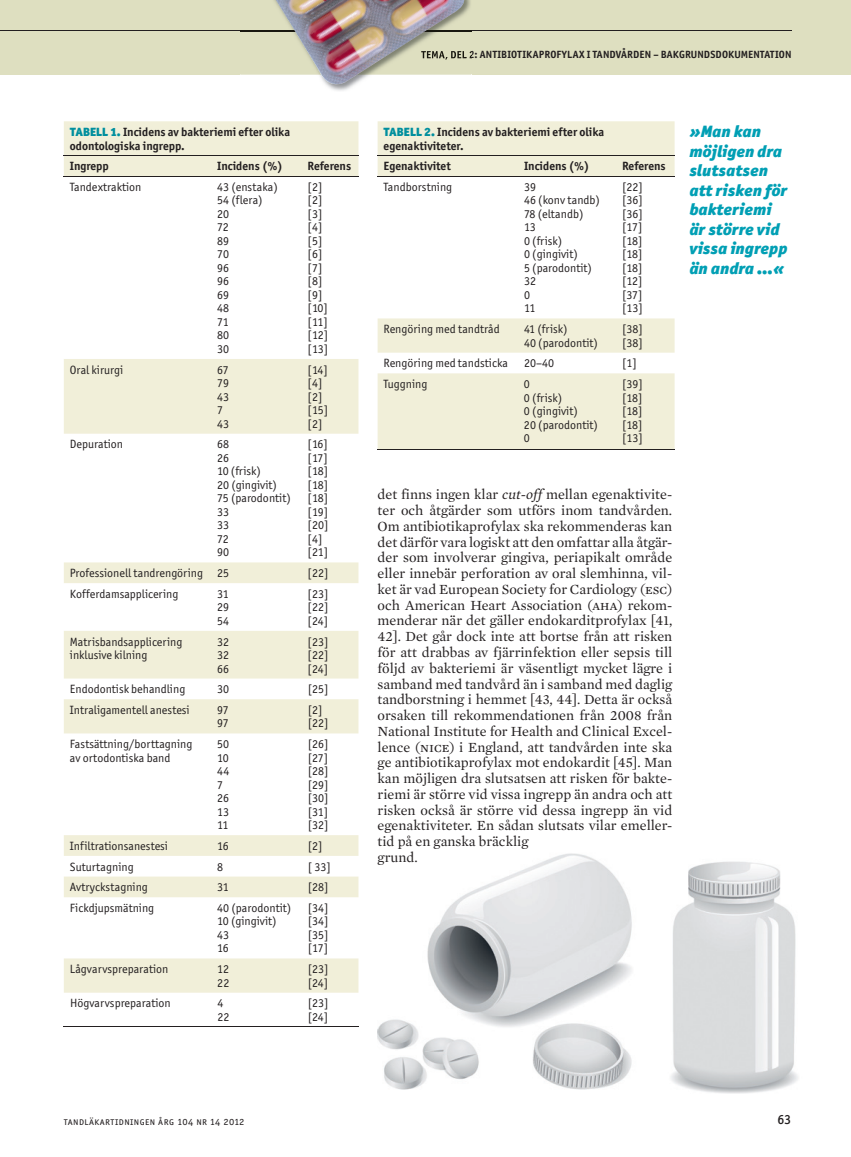
<style>
.page{position:relative;width:851px;height:1157px;background:#fff}
.page>*{position:absolute;margin:0;border:0;box-sizing:border-box;transform-origin:0 0}
.t1{font:italic 900 16.5px/19.5px "Officina Sans ITC Std";color:#009fb4}
.t2{font:14.25px/15.8px "Mercury TLT Text OT";color:#231f20}
.t3{font:500 13.5px "Officina Sans ITC Std";color:#231f20}
.t4{font:12px/13.5px "Officina Sans ITC Std";color:#231f20}
.t5{font:700 12px/13.5px "Officina Sans ITC Std";color:#231f20}
.t6{font:12px/13.5px "Officina Sans ITC Std";letter-spacing:-.02em;color:#231f20}
.t7{font:700 10.5px "Officina Sans ITC Std";letter-spacing:.015em;color:#231f20}
.t8{font:10.5px "Officina Sans ITC Std";letter-spacing:.04em;color:#231f20}
.s1{font-weight:900;color:#008f9e}
.s2{font-style:italic}
</style>
<div class="page">
<div style="left:0;top:0;width:850px;height:75px;background:#dedfc0"></div>
<hr style="left:0;top:30px;width:791px;height:1px;background:#231f20">
<img style="left:240px;top:0;width:231px;height:91px">
<img style="left:240px;top:30px;width:231px;height:1px">
<img style="left:464px;top:48px;width:7px;height:12px">
<img style="left:276px;top:0;width:188px;height:85px">
<img style="left:377px;top:853px;width:421px;height:240px">
<svg style="left:64px;top:121px;width:294px;height:871px"></svg>
<hr style="left:64px;top:155px;width:147px;height:1px;background:#231f20">
<hr style="left:211px;top:155px;width:90px;height:1px;background:#231f20">
<hr style="left:301px;top:155px;width:57px;height:1px;background:#231f20">
<hr style="left:64px;top:176px;width:147px;height:1px;background:#231f20">
<hr style="left:211px;top:176px;width:90px;height:1px;background:#231f20">
<hr style="left:301px;top:176px;width:57px;height:1px;background:#231f20">
<hr style="left:64px;top:1026px;width:147px;height:1px;background:#231f20">
<hr style="left:211px;top:1026px;width:90px;height:1px;background:#231f20">
<hr style="left:301px;top:1026px;width:57px;height:1px;background:#231f20">
<svg style="left:377px;top:121px;width:297px;height:328px"></svg>
<hr style="left:377px;top:155px;width:141px;height:1px;background:#231f20">
<hr style="left:518px;top:155px;width:98px;height:1px;background:#231f20">
<hr style="left:616px;top:155px;width:58px;height:1px;background:#231f20">
<hr style="left:377px;top:176px;width:141px;height:1px;background:#231f20">
<hr style="left:518px;top:176px;width:98px;height:1px;background:#231f20">
<hr style="left:616px;top:176px;width:58px;height:1px;background:#231f20">
<hr style="left:377px;top:449px;width:141px;height:1px;background:#231f20">
<hr style="left:518px;top:449px;width:98px;height:1px;background:#231f20">
<hr style="left:616px;top:449px;width:58px;height:1px;background:#231f20">
<p class="t5" style="left:70px;top:125px;width:222px"><span class="s1">TABELL 1.</span> Incidens av bakteriemi efter olika odontologiska ingrepp.</p>
<p class="t5" style="left:70px;top:159px;width:40px">Ingrepp</p>
<p class="t5" style="left:217px;top:159px;width:67px">Incidens (%)</p>
<p class="t5" style="left:307px;top:159px;width:45px">Referens</p>
<p class="t4" style="left:70px;top:180px;width:73px">Tandextraktion</p>
<p class="t4" style="left:217px;top:180px;width:62px">43 (enstaka)<br>54 (flera)<br>20<br>72<br>89<br>70<br>96<br>96<br>69<br>48<br>71<br>80<br>30</p>
<p class="t4" style="left:307px;top:180px;width:22px">[2] [2] [3] [4] [5] [6] [7] [8] [9] [10] [11] [12] [13]</p>
<p class="t4" style="left:70px;top:363px;width:55px">Oral kirurgi</p>
<p class="t4" style="left:217px;top:363px;width:13px">67<br>79<br>43<br>7<br>43</p>
<p class="t4" style="left:307px;top:363px;width:22px">[14] [4] [2] [15] [2]</p>
<p class="t4" style="left:70px;top:437px;width:55px">Depuration</p>
<p class="t4" style="left:217px;top:437px;width:75px">68<br>26<br>10 (frisk)<br>20 (gingivit)<br>75 (parodontit)<br>33<br>33<br>72<br>90</p>
<p class="t6" style="left:307px;top:437px;width:22px">[16] [17] [18] [18] [18] [19] [20] [4] [21]</p>
<p class="t4" style="left:70px;top:566px;width:161px">Professionell tandrengöring 25</p>
<p class="t4" style="left:307px;top:566px;width:22px">[22]</p>
<p class="t4" style="left:70px;top:587px;width:110px">Kofferdamsapplicering</p>
<p class="t4" style="left:217px;top:587px;width:14px;text-align:justify">31<br>29<br>54</p>
<p class="t4" style="left:307px;top:587px;width:22px;text-align:justify">[23] [22] [24]</p>
<p class="t4" style="left:70px;top:634px;width:114px">Matrisbandsapplicering inklusive kilning</p>
<p class="t4" style="left:217px;top:634px;width:13px;text-align:justify">32<br>32<br>66</p>
<p class="t4" style="left:307px;top:634px;width:22px;text-align:justify">[23] [22] [24]</p>
<p class="t4" style="left:70px;top:682px;width:117px">Endodontisk behandling</p>
<p class="t4" style="left:217px;top:682px;width:13px">30</p>
<p class="t4" style="left:307px;top:682px;width:22px">[25]</p>
<p class="t4" style="left:70px;top:703px;width:121px">Intraligamentell anestesi</p>
<p class="t4" style="left:217px;top:703px;width:13px">97<br>97</p>
<p class="t4" style="left:307px;top:703px;width:22px">[2] [22]</p>
<p class="t4" style="left:70px;top:737px;width:124px">Fastsättning/borttagning av ortodontiska band</p>
<p class="t4" style="left:217px;top:737px;width:14px">50<br>10<br>44<br>7<br>26<br>13<br>11</p>
<p class="t4" style="left:307px;top:737px;width:22px;text-align:justify">[26] [27] [28] [29] [30] [31] [32]</p>
<p class="t4" style="left:70px;top:839px;width:100px">Infiltrationsanestesi</p>
<p class="t4" style="left:217px;top:839px;width:13px">16</p>
<p class="t4" style="left:307px;top:839px;width:16px">[2]</p>
<p class="t4" style="left:70px;top:859px;width:65px">Suturtagning</p>
<p class="t4" style="left:217px;top:859px;width:7px">8</p>
<p class="t4" style="left:307px;top:859px;width:25px">[ 33]</p>
<p class="t4" style="left:70px;top:880px;width:79px">Avtryckstagning</p>
<p class="t4" style="left:217px;top:880px;width:13px">31</p>
<p class="t4" style="left:308px;top:880px;width:22px">[28]</p>
<p class="t4" style="left:70px;top:901px;width:86px">Fickdjupsmätning</p>
<p class="t4" style="left:217px;top:901px;width:75px">40 (parodontit)<br>10 (gingivit)<br>43<br>16</p>
<p class="t4" style="left:308px;top:901px;width:22px;text-align:justify">[34] [34] [35] [17]</p>
<p class="t4" style="left:70px;top:962px;width:100px">Lågvarvspreparation</p>
<p class="t4" style="left:217px;top:962px;width:13px">12<br>22</p>
<p class="t4" style="left:308px;top:962px;width:22px">[23] [24]</p>
<p class="t4" style="left:70px;top:996px;width:102px">Högvarvspreparation</p>
<p class="t4" style="left:217px;top:996px;width:13px">4<br>22</p>
<p class="t4" style="left:308px;top:996px;width:22px">[23] [24]</p>
<p class="t7" style="left:421px;top:48px;width:371px">TEMA, DEL 2: ANTIBIOTIKAPROFYLAX I TANDVÅRDEN – BAKGRUNDSDOKUMENTATION</p>
<p class="t5" style="left:383px;top:125px;width:222px"><span class="s1">TABELL 2.</span> Incidens av bakteriemi efter olika egenaktiviteter.</p>
<p class="t5" style="left:383px;top:159px;width:69px">Egenaktivitet</p>
<p class="t5" style="left:524px;top:159px;width:67px">Incidens (% )</p>
<p class="t5" style="left:622px;top:159px;width:45px">Referens</p>
<p class="t4" style="left:383px;top:180px;width:70px">Tandborstning</p>
<p class="t4" style="left:524px;top:180px;width:77px">39<br>46 (konv tandb)<br>78 (eltandb)<br>13<br>0 (frisk)<br>0 (gingivit)<br>5 (parodontit)<br>32<br>0<br>11</p>
<p class="t4" style="left:622px;top:180px;width:22px;text-align:justify">[22] [36] [36] [17] [18] [18] [18] [12] [37] [13]</p>
<p class="t4" style="left:383px;top:322px;width:118px">Rengöring med tandtråd</p>
<p class="t4" style="left:524px;top:322px;width:75px">41 (frisk)<br>40 (parodontit)</p>
<p class="t4" style="left:622px;top:322px;width:22px">[38] [38]</p>
<p class="t4" style="left:383px;top:356px;width:126px">Rengöring med tandsticka</p>
<p class="t4" style="left:524px;top:356px;width:31px">20–40</p>
<p class="t4" style="left:622px;top:356px;width:16px">[1]</p>
<p class="t4" style="left:383px;top:377px;width:45px">Tuggning</p>
<p class="t4" style="left:524px;top:377px;width:75px">0<br>0 (frisk)<br>0 (gingivit)<br>20 (parodontit)<br>0</p>
<p class="t4" style="left:622px;top:377px;width:22px;text-align:justify">[39] [18] [18] [18] [13]</p>
<p class="t1" style="left:689px;top:121px;width:100px">»Man kan möjligen dra slutsatsen att risken för bakteriemi är större vid vissa ingrepp än andra …«</p>
<p class="t2" style="left:377px;top:487px;width:296px">det finns ingen klar <span class="s2">cut-off</span> mellan egenaktivite&shy;ter och åtgärder som utförs inom tandvården.<br>Om antibiotikaprofylax ska rekommenderas kan det därför vara logiskt att den omfattar alla åtgär&shy;der som involverar gingiva, periapikalt område eller innebär perforation av oral slemhinna, vil&shy;ket är vad European Society for Cardiology (ESc) och American Heart Association (aha) rekom&shy;menderar när det gäller endokarditprofylax [41, 42]. Det går dock inte att bortse från att risken för att drabbas av fjärrinfektion eller sepsis till följd av bakteriemi är väsentligt mycket lägre i samband med tandvård än i samband med daglig tandborstning i hemmet [43, 44]. Detta är också orsaken till rekommendationen från 2008 från National Institute for Health and Clinical Excel&shy;lence (nIcE) i England, att tandvården inte ska ge antibiotikaprofylax mot endokardit [45]. Man kan möjligen dra slutsatsen att risken för bakte&shy;riemi är större vid vissa ingrepp än andra och att risken också är större vid dessa ingrepp än vid egenaktiviteter. En sådan slutsats vilar emeller&shy;tid på en ganska bräcklig<br>grund.</p>
<p class="t8" style="left:64px;top:1115px;width:182px">TANDLÄKARTIDNINGEN ÅRG 104 NR 14 2012</p>
<p class="t3" style="left:777px;top:1111px;width:15px">63</p>
</div>
